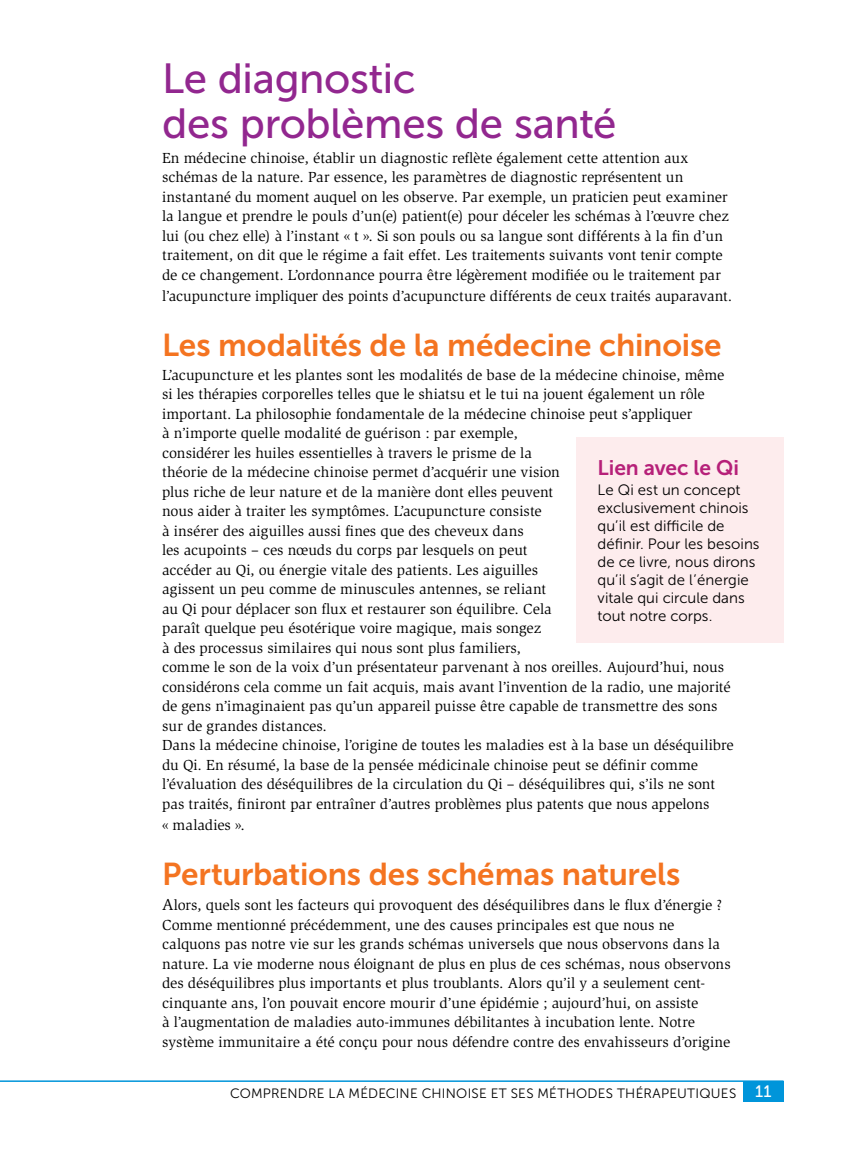
<style>
.page{position:relative;width:851px;height:1149px;background:#fff}
.page>*{position:absolute;margin:0;border:0;box-sizing:border-box;transform-origin:0 0}
.t1{font:42px/45px "Museo Sans 500";letter-spacing:-.01em;color:#92278f}
.t2{font:31.5px "Museo Sans 700";letter-spacing:-.005em;color:#f47421}
.t3{font:21px "Museo Sans 700";letter-spacing:-.005em;color:#b62079}
.t4{font:15px/19.5px "Slimbach Std";color:#000}
.t5{font:15px/18px "Museo Sans 300";color:#000}
.t6{font:13.5px "Museo Sans 300";letter-spacing:.02em;color:#000}
.s1{font-size:16.5px}
.s2{font-family:"Museo Sans 500";font-size:16.5px;color:#fff}
</style>
<div class="page">
<div style="left:742px;top:1080px;width:41px;height:21px;background:#0095da"></div>
<hr style="left:0;top:1080px;width:783px;height:1px;background:#0095da">
<div style="left:576px;top:437px;width:207px;height:206px;background:#fdeced"></div>
<h1 class="t1" style="left:162px;top:56px;width:455px">Le diagnostic<br>des problèmes de santé</h1>
<p class="t4" style="left:162px;top:148px;width:568px">En médecine chinoise, établir un diagnostic reflète également cette attention aux schémas de la nature. Par essence, les paramètres de diagnostic représentent un instantané du moment auquel on les observe. Par exemple, un praticien peut examiner la langue et prendre le pouls d’un(e) patient(e) pour déceler les schémas à l’œuvre chez lui (ou chez elle) à l’instant « t ». Si son pouls ou sa langue sont différents à la fin d’un traitement, on dit que le régime a fait effet. Les traitements suivants vont tenir compte de ce changement. L’ordonnance pourra être légèrement modifiée ou le traitement par</p>
<p class="t4" style="left:162px;top:286px;width:571px">l’acupuncture impliquer des points d’acupuncture différents de ceux traités auparavant.</p>
<h2 class="t2" style="left:162px;top:328px;width:561px">Les modalités de la médecine chinoise</h2>
<p class="t4" style="left:162px;top:365px;width:573px">L’acupuncture et les plantes sont les modalités de base de la médecine chinoise, même si les thérapies corporelles telles que le shiatsu et le tui na jouent également un rôle important. La philosophie fondamentale de la médecine chinoise peut s’appliquer<br>à n’importe quelle modalité de guérison : par exemple,<br>considérer les huiles essentielles à travers le prisme de la<br>théorie de la médecine chinoise permet d’acquérir une vision<br>plus riche de leur nature et de la manière dont elles peuvent<br>nous aider à traiter les symptômes. L’acupuncture consiste<br>à insérer des aiguilles aussi fines que des cheveux dans<br>les acupoints – ces nœuds du corps par lesquels on peut<br>accéder au Qi, ou énergie vitale des patients. Les aiguilles<br>agissent un peu comme de minuscules antennes, se reliant<br>au Qi pour déplacer son flux et restaurer son équilibre. Cela<br>paraît quelque peu ésotérique voire magique, mais songez<br>à des processus similaires qui nous sont plus familiers,<br>comme le son de la voix d’un présentateur parvenant à nos oreilles. Aujourd’hui, nous considérons cela comme un fait acquis, mais avant l’invention de la radio, une majorité de gens n’imaginaient pas qu’un appareil puisse être capable de transmettre des sons sur de grandes distances.<br>Dans la médecine chinoise, l’origine de toutes les maladies est à la base un déséquilibre du Qi. En résumé, la base de la pensée médicinale chinoise peut se définir comme l’évaluation des déséquilibres de la circulation du Qi – déséquilibres qui, s’ils ne sont pas traités, finiront par entraîner d’autres problèmes plus patents que nous appelons</p>
<p class="t4" style="left:162px;top:815px;width:84px">« maladies ».</p>
<h2 class="t2" style="left:162px;top:856px;width:519px">Perturbations des schémas naturels</h2>
<p class="t4" style="left:162px;top:895px;width:570px"><span class="s1">A</span>lors, quels sont les facteurs qui provoquent des déséquilibres dans le flux d’énergie ?<br>Comme mentionné précédemment, une des causes principales est que nous ne calquons pas notre vie sur les grands schémas universels que nous observons dans la nature. La vie moderne nous éloignant de plus en plus de ces schémas, nous observons des déséquilibres plus importants et plus troublants. Alors qu’il y a seulement cent&shy;cinquante ans, l’on pouvait encore mourir d’une épidémie ; aujourd’hui, on assiste<br>à l’augmentation de maladies auto-immunes débilitantes à incubation lente. Notre système immunitaire a été conçu pour nous défendre contre des envahisseurs d’origine</p>
<h3 class="t3" style="left:597px;top:455px;width:143px">Lien avec le Qi</h3>
<p class="t5" style="left:597px;top:481px;width:163px">Le Qi est un concept exclusivement chinois qu’il est difficile de définir. Pour les besoins de ce livre, nous dirons qu’il s’agit de l’énergie vitale qui circule dans tout notre corps.</p>
<p class="t6" style="left:230px;top:1085px;width:543px">COMPRENDRE LA MÉDECINE CHINOISE ET SES MÉTHODES THÉRAPEUTIQUES <span class="s2">11</span></p>
</div>
